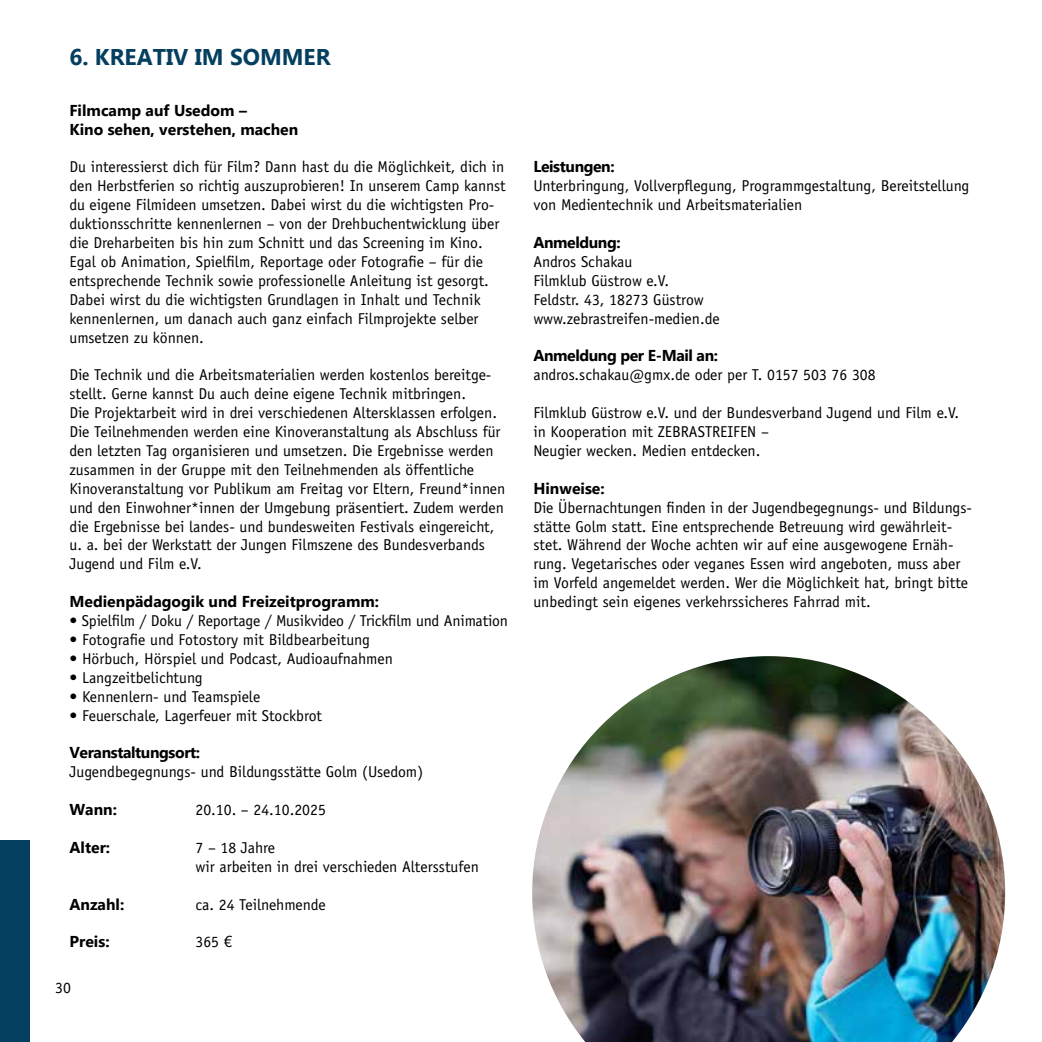
<style>
.page{position:relative;width:1042px;height:1042px;background:#fff}
.page>*{position:absolute;margin:0;border:0;box-sizing:border-box;transform-origin:0 0}
.t1{font:700 22.75px "Myanmar Text";color:#043f60}
.t2{font:15.75px/18.9px "Officina Sans";color:#000}
.t3{font:700 15.75px/18.9px "Myanmar Text";color:#000}
.t4{font:700 15.75px "Myanmar Text";letter-spacing:-.025em;color:#000}
.s1{font-family:"Linotype Euro Font Ato F"}
</style>
<div class="page">
<div style="left:0;top:840px;width:29px;height:202px;background:#043f60"></div>
<img style="left:532px;top:656px;width:473px;height:386px">
<h1 class="t1" style="left:69px;top:44px;width:263px">6. KREATIV IM SOMMER</h1>
<p class="t3" style="left:69px;top:101px;width:230px">Filmcamp auf Usedom –<br>Kino sehen, verstehen, machen</p>
<p class="t2" style="left:69px;top:158px;width:438px">Du interessierst dich für Film? Dann hast du die Möglichkeit, dich in den Herbstferien so richtig auszuprobieren! In unserem Camp kannst du eigene Filmideen umsetzen. Dabei wirst du die wichtigsten Pro&shy;duktionsschritte kennenlernen – von der Drehbuchentwicklung über die Dreharbeiten bis hin zum Schnitt und das Screening im Kino.<br>Egal ob Animation, Spielfilm, Reportage oder Fotografie – für die entsprechende Technik sowie professionelle Anleitung ist gesorgt.<br>Dabei wirst du die wichtigsten Grundlagen in Inhalt und Technik kennenlernen, um danach auch ganz einfach Filmprojekte selber umsetzen zu können.</p>
<p class="t2" style="left:69px;top:365px;width:437px">Die Technik und die Arbeitsmaterialien werden kostenlos bereitge&shy;stellt. Gerne kannst Du auch deine eigene Technik mitbringen.<br>Die Projektarbeit wird in drei verschiedenen Altersklassen erfolgen.<br>Die Teilnehmenden werden eine Kinoveranstaltung als Abschluss für den letzten Tag organisieren und umsetzen. Die Ergebnisse werden zusammen in der Gruppe mit den Teilnehmenden als öffentliche Kinoveranstaltung vor Publikum am Freitag vor Eltern, Freund*innen und den Einwohner*innen der Umgebung präsentiert. Zudem werden die Ergebnisse bei landes- und bundesweiten Festivals eingereicht, u. a. bei der Werkstatt der Jungen Filmszene des Bundesverbands Jugend und Film e.V.</p>
<p class="t3" style="left:69px;top:592px;width:311px">Medienpädagogik und Freizeitprogramm:</p>
<p class="t2" style="left:69px;top:611px;width:440px">• Spielfilm / Doku / Reportage / Musikvideo / Trickfilm und Animation</p>
<p class="t2" style="left:69px;top:630px;width:302px">• Fotografie und Fotostory mit Bildbearbeitung</p>
<p class="t2" style="left:69px;top:649px;width:325px">• Hörbuch, Hörspiel und Podcast, Audioaufnahmen</p>
<p class="t2" style="left:69px;top:668px;width:135px">• Langzeitbelichtung</p>
<p class="t2" style="left:69px;top:687px;width:192px">• Kennenlern- und Teamspiele</p>
<p class="t2" style="left:69px;top:706px;width:254px">• Feuerschale, Lagerfeuer mit Stockbrot</p>
<p class="t4" style="left:69px;top:744px;width:132px">Veranstaltungsort:</p>
<p class="t2" style="left:69px;top:762px;width:355px">Jugendbegegnungs- und Bildungsstätte Golm (Usedom)</p>
<p class="t3" style="left:69px;top:800px;width:49px">Wann:</p>
<p class="t2" style="left:195px;top:800px;width:132px">20.10. – 24.10.2025</p>
<p class="t3" style="left:69px;top:838px;width:42px">Alter:</p>
<p class="t2" style="left:195px;top:838px;width:285px">7 – 18 Jahre<br>wir arbeiten in drei verschieden Altersstufen</p>
<p class="t3" style="left:69px;top:895px;width:56px">Anzahl:</p>
<p class="t2" style="left:195px;top:895px;width:132px">ca. 24 Teilnehmende</p>
<p class="t3" style="left:69px;top:932px;width:42px">Preis:</p>
<p class="t2" style="left:195px;top:932px;width:39px">365 <span class="s1">F</span></p>
<p class="t2" style="left:55px;top:978px;width:17px">30</p>
<p class="t4" style="left:533px;top:158px;width:83px">Leistungen:</p>
<p class="t2" style="left:533px;top:176px;width:437px">Unterbringung, Vollverpflegung, Programmgestaltung, Bereitstellung von Medientechnik und Arbeitsmaterialien</p>
<p class="t4" style="left:533px;top:233px;width:89px">Anmeldung:</p>
<p class="t2" style="left:533px;top:252px;width:188px">Andros Schakau<br>Filmklub Güstrow e.V.<br>Feldstr. 43, 18273 Güstrow www.zebrastreifen-medien.de</p>
<p class="t4" style="left:533px;top:347px;width:186px">Anmeldung per E-Mail an:</p>
<p class="t2" style="left:533px;top:365px;width:344px">andros.schakau@gmx.de oder per T. 0157 503 76 308</p>
<p class="t2" style="left:533px;top:403px;width:427px">Filmklub Güstrow e.V. und der Bundesverband Jugend und Film e.V. in Kooperation mit ZEBRASTREIFEN –<br>Neugier wecken. Medien entdecken.</p>
<p class="t3" style="left:533px;top:479px;width:73px">Hinweise:</p>
<p class="t2" style="left:533px;top:498px;width:440px">Die Übernachtungen finden in der Jugendbegegnungs- und Bildungs&shy;stätte Golm statt. Eine entsprechende Betreuung wird gewährleit&shy;stet. Während der Woche achten wir auf eine ausgewogene Ernäh&shy;rung. Vegetarisches oder veganes Essen wird angeboten, muss aber im Vorfeld angemeldet werden. Wer die Möglichkeit hat, bringt bitte unbedingt sein eigenes verkehrssicheres Fahrrad mit.</p>
</div>
